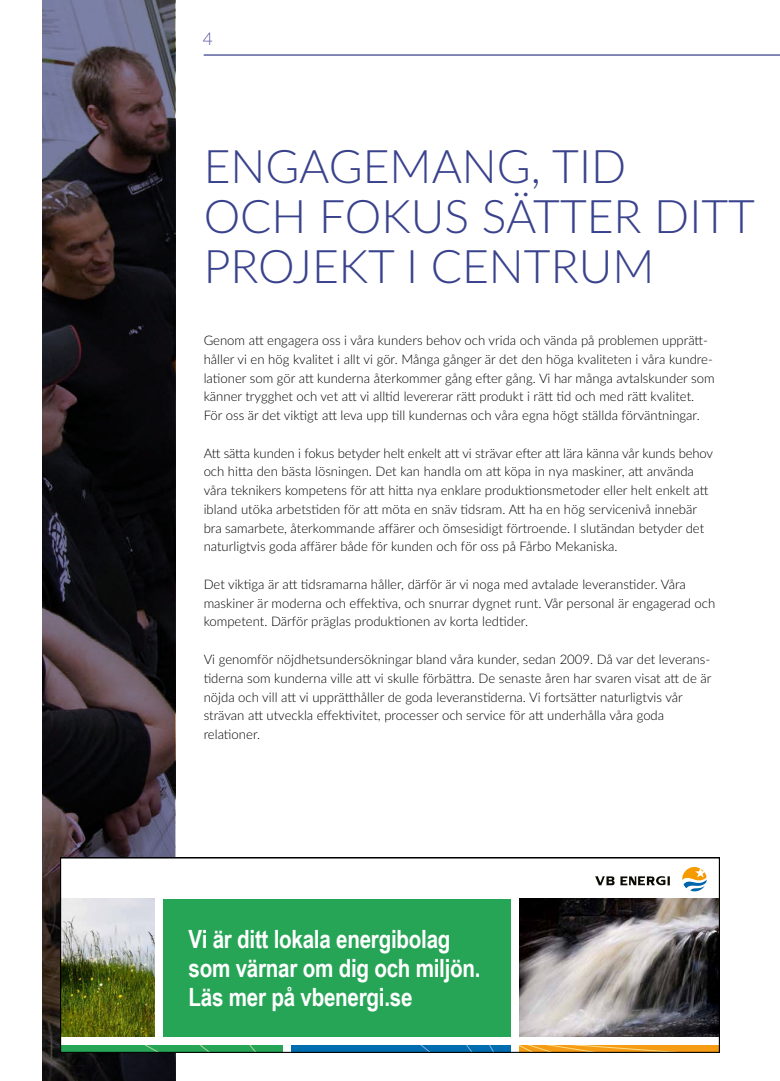
<style>
.page{position:relative;width:780px;height:1081px;background:#fff}
.page>*{position:absolute;margin:0;border:0;box-sizing:border-box;transform-origin:0 0}
.t1{font:300 46.25px/50px "Lato";color:#39428c}
.t2{font:700 25.12px/28.9px "Arial Narrow";letter-spacing:-.01em;color:#fff}
.t3{font:300 17.5px "Lato";color:#55599c}
.t4{font:300 13.12px/18.8px "Lato";color:#000}
</style>
<div class="page">
<svg style="left:42px;top:0;width:133px;height:1081px;background:#2a252b"></svg>
<div style="left:60px;top:857px;width:659px;height:195px;background:#fff"></div>
<svg style="left:291px;top:1045px;width:83px;height:5px"></svg>
<svg style="left:62px;top:1045px;width:221px;height:5px"></svg>
<svg style="left:374px;top:1045px;width:343px;height:5px;background:#938e5d"></svg>
<img style="left:519px;top:899px;width:198px;height:138px">
<svg style="left:620px;top:876px;width:50px;height:9px"></svg>
<svg style="left:595px;top:876px;width:19px;height:9px"></svg>
<svg style="left:682px;top:867px;width:24px;height:24px"></svg>
<div style="left:163px;top:899px;width:349px;height:140px;background:#27a557"></div>
<img style="left:62px;top:899px;width:93px;height:138px">
<div style="left:60px;top:1037px;width:659px;height:7px;background:#fff"></div>
<div style="left:511px;top:889px;width:7px;height:163px;background:#fff"></div>
<div style="left:60px;top:857px;width:659px;height:195px;border:1px solid #000"></div>
<hr style="left:204px;top:54px;width:576px;height:2px;background:#39428c">
<h3 class="t3" style="left:203px;top:26px;width:12px">4</h3>
<h1 class="t1" style="left:204px;top:140px;width:553px">ENGAGEMANG, TID<br>OCH FOKUS SÄTTER DITT<br>PROJEKT I CENTRUM</h1>
<p class="t4" style="left:204px;top:330px;width:512px">Genom att engagera oss i våra kunders behov och vrida och vända på problemen upprätt&shy;håller vi en hög kvalitet i allt vi gör. Många gånger är det den höga kvaliteten i våra kundre&shy;lationer som gör att kunderna återkommer gång efter gång. Vi har många avtalskunder som känner trygghet och vet att vi alltid levererar rätt produkt i rätt tid och med rätt kvalitet.<br>För oss är det viktigt att leva upp till kundernas och våra egna högt ställda förväntningar.</p>
<p class="t4" style="left:204px;top:443px;width:511px">Att sätta kunden i fokus betyder helt enkelt att vi strävar efter att lära känna vår kunds behov och hitta den bästa lösningen. Det kan handla om att köpa in nya maskiner, att använda våra teknikers kompetens för att hitta nya enklare produktionsmetoder eller helt enkelt att ibland utöka arbetstiden för att möta en snäv tidsram. Att ha en hög servicenivå innebär bra samarbete, återkommande affärer och ömsesidigt förtroende. I slutändan betyder det naturligtvis goda affärer både för kunden och för oss på Fårbo Mekaniska.</p>
<p class="t4" style="left:204px;top:574px;width:513px">Det viktiga är att tidsramarna håller, därför är vi noga med avtalade leveranstider. Våra maskiner är moderna och effektiva, och snurrar dygnet runt. Vår personal är engagerad och kompetent. Därför präglas produktionen av korta ledtider.</p>
<p class="t4" style="left:204px;top:649px;width:509px">Vi genomför nöjdhetsundersökningar bland våra kunder, sedan 2009. Då var det leverans&shy;tiderna som kunderna ville att vi skulle förbättra. De senaste åren har svaren visat att de är nöjda och vill att vi upprätthåller de goda leveranstiderna. Vi fortsätter naturligtvis vår strävan att utveckla effektivitet, processer och service för att underhålla våra goda relationer.</p>
<h2 class="t2" style="left:188px;top:923px;width:293px">Vi är ditt lokala energibolag som värnar om dig och miljön.<br>Läs mer på vbenergi.se</h2>
</div>
